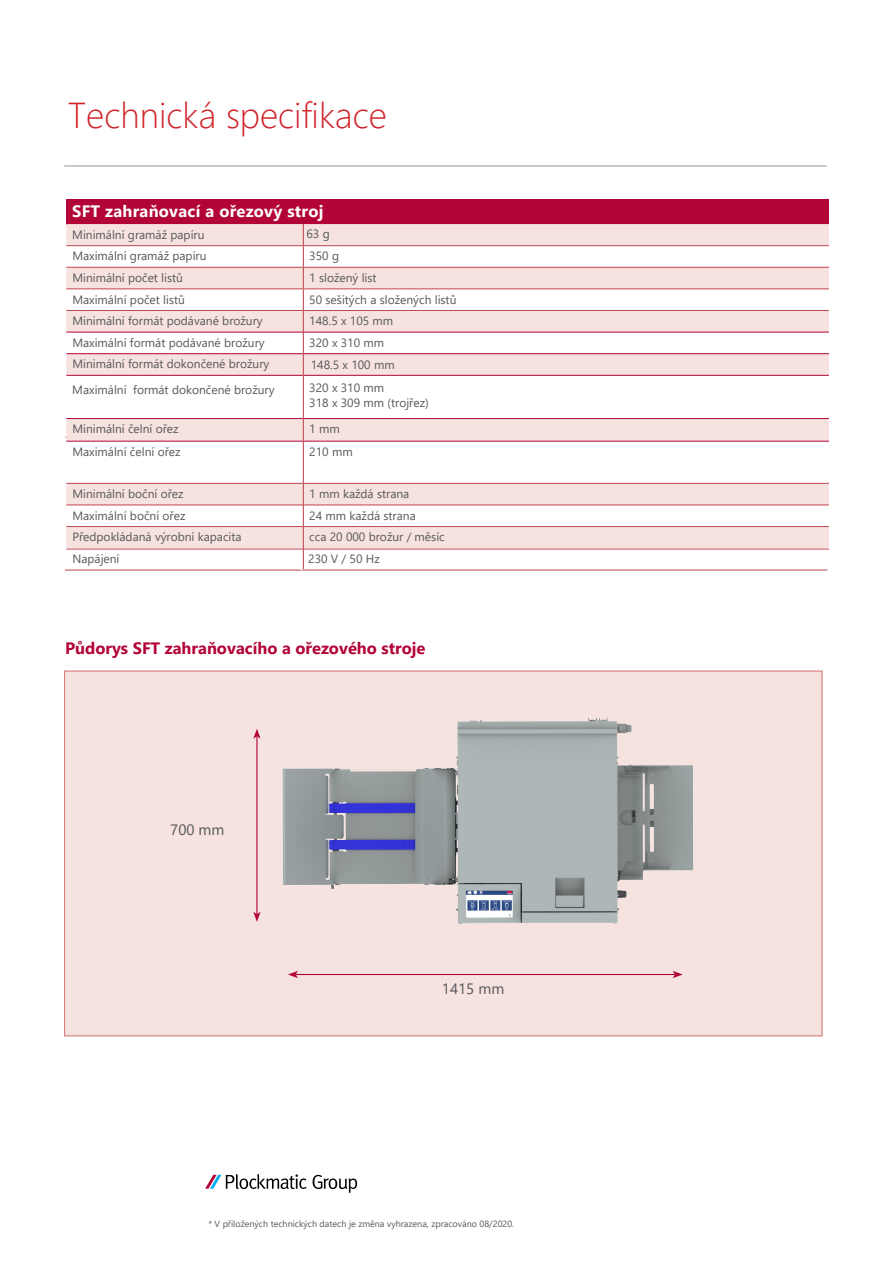
<style>
.page{position:relative;width:893px;height:1263px;background:#fff}
.page>*{position:absolute;margin:0;border:0;box-sizing:border-box;transform-origin:0 0}
.t1{font:300 36px "Segoe UI";color:#d1232a}
.t2{font:700 16.5px "Segoe UI";color:#b30437}
.t3{font:700 16.5px "Segoe UI";letter-spacing:.015em;color:#fff}
.t4{font:15px "Segoe UI";color:#57585a}
.Headings{font:12px/14.4px "Segoe UI";color:#57585a}
.t5{font:9px "Segoe UI";color:#57585a}
</style>
<div class="page">
<hr style="left:64px;top:166px;width:763px;height:1px;background:#939598">
<div style="left:66px;top:199px;width:763px;height:25px;background:#b30437"></div>
<svg style="left:66px;top:224px;width:763px;height:324px"></svg>
<hr style="left:66px;top:353px;width:237px;height:1px;background:#b30437">
<hr style="left:304px;top:353px;width:525px;height:1px;background:#b30437">
<hr style="left:66px;top:375px;width:237px;height:1px;background:#b30437">
<hr style="left:304px;top:375px;width:525px;height:1px;background:#b30437">
<hr style="left:66px;top:418px;width:237px;height:1px;background:#b30437">
<hr style="left:304px;top:418px;width:525px;height:1px;background:#b30437">
<hr style="left:66px;top:441px;width:237px;height:1px;background:#b30437">
<hr style="left:304px;top:441px;width:525px;height:1px;background:#b30437">
<hr style="left:66px;top:483px;width:237px;height:1px;background:#c04651">
<hr style="left:304px;top:483px;width:525px;height:1px;background:#c04651">
<hr style="left:66px;top:505px;width:237px;height:1px;background:#c04651">
<hr style="left:304px;top:505px;width:525px;height:1px;background:#c04651">
<hr style="left:66px;top:526px;width:237px;height:1px;background:#c04651">
<hr style="left:304px;top:526px;width:525px;height:1px;background:#c04651">
<svg style="left:303px;top:224px;width:1px;height:151px"></svg>
<hr style="left:303px;top:375px;width:1px;height:44px;background:#bc3a4b">
<svg style="left:303px;top:419px;width:1px;height:22px"></svg>
<hr style="left:303px;top:441px;width:1px;height:42px;background:#bc3a4b">
<hr style="left:66px;top:245px;width:237px;height:1px;background:#c04651">
<hr style="left:303px;top:245px;width:526px;height:1px;background:#c04651">
<hr style="left:66px;top:267px;width:237px;height:1px;background:#c04651">
<hr style="left:303px;top:267px;width:526px;height:1px;background:#c04651">
<hr style="left:66px;top:288px;width:237px;height:1px;background:#c04651">
<hr style="left:303px;top:288px;width:526px;height:1px;background:#c04651">
<hr style="left:66px;top:310px;width:237px;height:1px;background:#c04651">
<hr style="left:303px;top:310px;width:526px;height:1px;background:#c04651">
<hr style="left:66px;top:332px;width:237px;height:1px;background:#b30437">
<hr style="left:303px;top:332px;width:526px;height:1px;background:#b30437">
<div style="left:64px;top:670px;width:759px;height:366px;background:#f6e2df;border:1px solid #d37f7e"></div>
<hr style="left:296px;top:974px;width:379px;height:1px;background:#b30437">
<svg style="left:288px;top:971px;width:10px;height:7px"></svg>
<svg style="left:673px;top:971px;width:10px;height:7px"></svg>
<hr style="left:256px;top:736px;width:1px;height:178px;background:#b30437">
<svg style="left:253px;top:912px;width:8px;height:10px"></svg>
<svg style="left:253px;top:729px;width:8px;height:10px"></svg>
<img style="left:282px;top:718px;width:412px;height:206px">
<svg style="left:313px;top:1175px;width:44px;height:18px"></svg>
<svg style="left:205px;top:1174px;width:102px;height:15px"></svg>
<svg style="left:303px;top:483px;width:1px;height:86px"></svg>
<hr style="left:66px;top:549px;width:237px;height:1px;background:#c04651">
<hr style="left:304px;top:549px;width:525px;height:1px;background:#c04651">
<hr style="left:65px;top:570px;width:236px;height:1px;background:#c04651">
<hr style="left:302px;top:570px;width:525px;height:1px;background:#c04651">
<p class="t1" style="left:68px;top:82px;width:320px">Technická specifikace</p>
<p class="t3" style="left:72px;top:196px;width:253px">SFT zahraňovací a ořezový stroj</p>
<p class="Headings" style="left:72px;top:226px;width:134px">Minimální gramáž papíru</p>
<p class="Headings" style="left:306px;top:226px;width:25px">63 g</p>
<p class="Headings" style="left:72px;top:248px;width:136px">Maximální gramáž papíru</p>
<p class="Headings" style="left:309px;top:248px;width:31px">350 g</p>
<p class="Headings" style="left:72px;top:269px;width:112px">Minimální počet listů</p>
<p class="Headings" style="left:309px;top:269px;width:69px">1 složený list</p>
<p class="Headings" style="left:72px;top:291px;width:114px">Maximální počet listů</p>
<p class="Headings" style="left:309px;top:291px;width:149px">50 sešitých a složených listů</p>
<p class="Headings" style="left:72px;top:313px;width:192px">Minimální formát podávané brožury</p>
<p class="Headings" style="left:309px;top:313px;width:85px">148.5 x 105 mm</p>
<p class="Headings" style="left:72px;top:334px;width:194px">Maximální formát podávané brožury</p>
<p class="Headings" style="left:309px;top:334px;width:76px">320 x 310 mm</p>
<p class="Headings" style="left:72px;top:356px;width:198px">Minimální formát dokončené brožury</p>
<p class="Headings" style="left:309px;top:380px;width:121px">320 x 310 mm<br>318 x 309 mm (trojřez)</p>
<p class="Headings" style="left:72px;top:421px;width:108px">Minimální čelní ořez</p>
<p class="Headings" style="left:309px;top:421px;width:32px">1 mm</p>
<p class="Headings" style="left:72px;top:443px;width:110px">Maximální čelní ořez</p>
<p class="Headings" style="left:309px;top:443px;width:45px">210 mm</p>
<p class="Headings" style="left:72px;top:485px;width:113px">Minimální boční ořez</p>
<p class="Headings" style="left:309px;top:485px;width:102px">1 mm každá strana</p>
<p class="Headings" style="left:72px;top:507px;width:115px">Maximální boční ořez</p>
<p class="Headings" style="left:309px;top:507px;width:108px">24 mm každá strana</p>
<p class="Headings" style="left:72px;top:529px;width:171px">Předpokládaná výrobní kapacita</p>
<p class="Headings" style="left:309px;top:529px;width:137px">cca 20 000 brožur / měsíc</p>
<p class="Headings" style="left:311px;top:356px;width:85px">148.5 x 100 mm</p>
<p class="Headings" style="left:72px;top:381px;width:204px">Maximální formát dokončené brožury</p>
<p class="Headings" style="left:72px;top:550px;width:49px">Napájení</p>
<p class="Headings" style="left:308px;top:550px;width:73px">230 V / 50 Hz</p>
<p class="t2" style="left:65px;top:633px;width:362px">Půdorys SFT zahraňovacího a ořezového stroje</p>
<p class="t4" style="left:170px;top:815px;width:56px">700 mm</p>
<p class="t4" style="left:442px;top:974px;width:64px">1415 mm</p>
<p class="t5" style="left:208px;top:1215px;width:307px">* V přiložených technických datech je změna vyhrazena, zpracováno 08/2020.</p>
</div>
